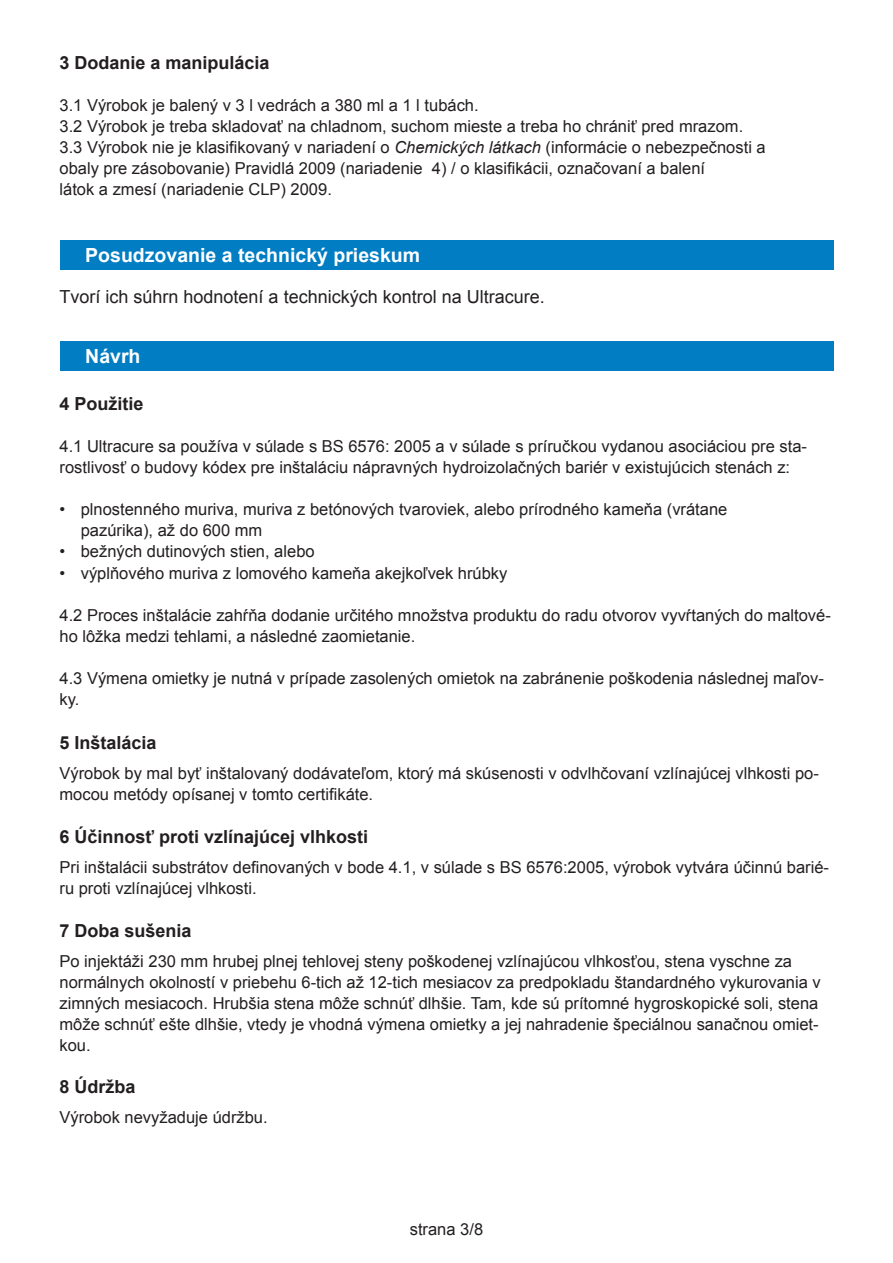
<style>
.page{position:relative;width:893px;height:1263px;background:#fff}
.page>*{position:absolute;margin:0;border:0;box-sizing:border-box;transform-origin:0 0}
.t1{font:700 19.5px "Arial";color:#fff}
.t2{font:700 18px "Arial";color:#231f20}
.t3{font:18px "Arial";color:#231f20}
.t4{font:16.5px/21px "Arial";color:#231f20}
.s1{font-style:italic}
</style>
<div class="page">
<div style="left:60px;top:240px;width:773px;height:30px;background:#017dc3"></div>
<div style="left:60px;top:341px;width:773px;height:30px;background:#017dc3"></div>
<p class="t2" style="left:60px;top:50px;width:212px">3 Dodanie a manipulácia</p>
<p class="t4" style="left:60px;top:95px;width:421px">3.1 Výrobok je balený l3v vedrách a 380 ml l1a tubách.</p>
<p class="t4" style="left:60px;top:116px;width:685px">3.2 Výrobok je treba skladovať na chladnom, suchom mieste a treba ho chrániť pred mrazom.</p>
<p class="t4" style="left:60px;top:137px;width:708px">3.3 Výrobok nie je klasifikovaný v nariadení o <span class="s1">Chemických látkach</span> (informácie o nebezpečnosti a</p>
<p class="t4" style="left:432px;top:158px;width:275px">4) o/ klasifikácii, označovaní a balení</p>
<p class="t4" style="left:60px;top:158px;width:365px">obaly pre zásobovanie) Pravidlá 2009 (nariadenie látok a zmesí (nariadenie CLP( 2009.</p>
<p class="t1" style="left:85px;top:242px;width:336px">Posudzovanie a technický prieskum</p>
<p class="t3" style="left:60px;top:285px;width:487px">Tvorí ich súhrn hodnotení a technických kontrol na Ultracure.</p>
<p class="t1" style="left:85px;top:343px;width:57px">Návrh</p>
<p class="t2" style="left:60px;top:391px;width:86px">4 Použitie</p>
<p class="t4" style="left:60px;top:436px;width:749px">4.1 Ultracure sa používa v súlade s BS 6576: 2005 va súlade s príručkou vydanou asociáciou pre sta-</p>
<p class="t4" style="left:60px;top:457px;width:732px">rostlivosť o budovy kódex pre inštaláciu nápravných hydroizolačných bariér v existujúcich stenách :z</p>
<p class="t4" style="left:60px;top:499px;width:7px">•</p>
<p class="t4" style="left:60px;top:541px;width:7px">•</p>
<p class="t4" style="left:60px;top:563px;width:7px">•</p>
<p class="t4" style="left:81px;top:499px;width:648px">plnostenného muriva, muriva z betónových tvaroviek, alebo prírodného kameňa (vrátane</p>
<p class="t4" style="left:81px;top:520px;width:183px">pazúrika ,) až do 600 mm</p>
<p class="t4" style="left:81px;top:541px;width:235px">bežných dutinových stien, alebo</p>
<p class="t4" style="left:81px;top:563px;width:428px">výplňového muriva z lomového kameňa akejkoľvek hrúbky</p>
<p class="t4" style="left:60px;top:605px;width:773px">4.2 Proces inštalácie zahŕňa dodanie určitého množstva produktu do radu otvorov vyvŕtaných do maltové-</p>
<p class="t4" style="left:60px;top:626px;width:357px">ho lôžka medzi tehlami a, následné zaomietanie.</p>
<p class="t4" style="left:60px;top:668px;width:766px">4.3 Výmena omietky je nutná v prípade zasolených omietok na zabránenie poškodenia následnej maľov-</p>
<p class="t4" style="left:60px;top:689px;width:21px">ky.</p>
<p class="t2" style="left:60px;top:730px;width:99px">5 Inštalácia</p>
<p class="t4" style="left:60px;top:783px;width:315px">mocou metódy opísanej v tomto certifikáte.</p>
<p class="t4" style="left:60px;top:762px;width:761px">Výrobok by mal byť inštalovaný dodávateľom, ktorý má skúsenosti v odvlhčovaní vzlínajúcej vlhkosti po-</p>
<p class="t2" style="left:60px;top:824px;width:310px">6 Účinnosť proti vzlínajúcej vlhkosti</p>
<p class="t4" style="left:60px;top:878px;width:199px">ru proti vzlínajúcej vlhkosti.</p>
<p class="t4" style="left:60px;top:857px;width:771px">Pri inštalácii substrátov definovaných v bode 4.1, v súlade s BS 6576:2005, výrobok vytvára účinnú barié-</p>
<p class="t2" style="left:60px;top:919px;width:134px">7 Doba sušenia</p>
<p class="t4" style="left:60px;top:951px;width:763px">Po injektáži 230 mm hrubej plnej tehlovej steny poškodenej vzlínajúcou vlhkosťou, stena vyschne za normálnych okolností v priebehu 6-tich až 12-tich mesiacov za predpokladu štandardného vykurovania v zimných mesiacoch. Hrubšia stena môže schnúť dlhšie. Tam, kde sú prítomné hygroskopické soli, stena</p>
<p class="t4" style="left:60px;top:1035px;width:33px">kou.</p>
<p class="t4" style="left:60px;top:1014px;width:761px">môže schnúť ešte dlhšie, vtedy je vhodná výmena omietky a jej nahradenie špeciálnou sanačnou omiet-</p>
<p class="t2" style="left:60px;top:1074px;width:78px">8 Údržba</p>
<p class="t4" style="left:60px;top:1106px;width:210px">Výrobok nevyžaduje údržbu.</p>
<p class="t4" style="left:410px;top:1219px;width:75px">strana 3/8</p>
</div>
